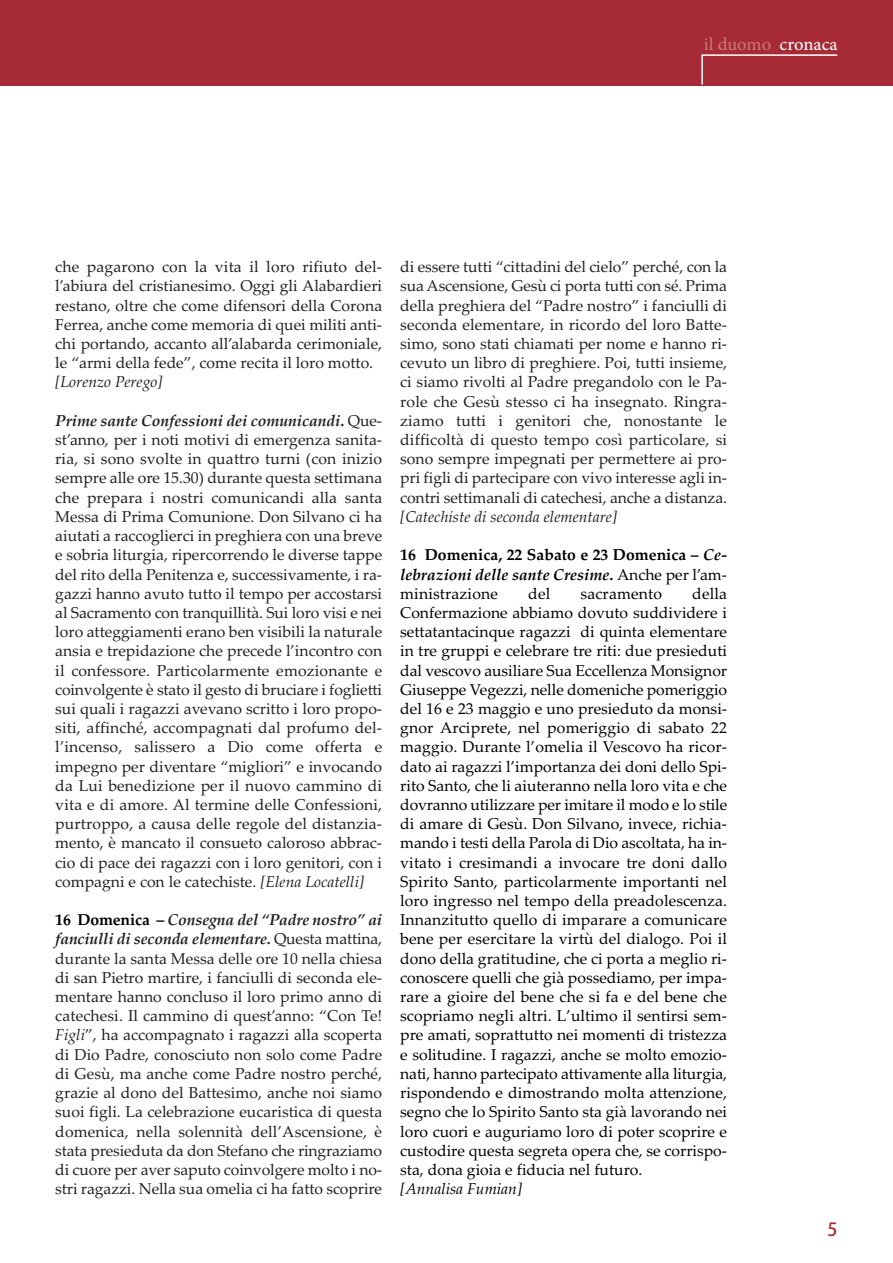
<style>
.page{position:relative;width:893px;height:1263px;background:#fff}
.page>*{position:absolute;margin:0;border:0;box-sizing:border-box;transform-origin:0 0}
.t1{font:18px "Adobe Hebrew";letter-spacing:-.005em;color:#c97677}
.t2{font:18px "Adobe Heiti Std";color:#a72b36}
.t3{font:15.75px/19.2px "Palatino Linotype";letter-spacing:-.005em;color:#231f20;text-align:justify}
.t4{font:15.75px/19.2px "Palatino Linotype";color:#000;text-align:justify}
.t5{font:700 15.75px/19.2px "Palatino Linotype";color:#000;text-align:justify}
.t6{font:italic 15.75px "Palatino Linotype";color:#231f20}
.t7{font:italic 15.75px "Palatino Linotype";color:#000}
.s1{color:#fff}
.s2{font-weight:700;font-style:italic}
.s3{font-weight:700}
.s4{font-style:italic}
.s5{font-weight:700;color:#000}
.s6{font-weight:400}
</style>
<div class="page">
<div style="left:0;top:0;width:893px;height:85px;background:#a72b36"></div>
<svg style="left:701px;top:54px;width:138px;height:32px"></svg>
<p class="t1" style="left:704px;top:38px;width:135px">il duomo <span class="s1">cronaca</span></p>
<p class="t3" style="left:55px;top:257px;width:328px">che pagarono con la vita il loro rifiuto del&shy;l’abiura del cristianesimo. Oggi gli Alabardieri restano, oltre che come difensori della Corona Ferrea, anche come memoria di quei militi anti&shy;chi portando, accanto all’alabarda cerimoniale, le “armi della fede”, come recita il loro motto.</p>
<p class="t6" style="left:55px;top:373px;width:109px">[Lorenzo Perego]</p>
<p class="t3" style="left:55px;top:411px;width:328px"><span class="s2">Prime sante Confessioni dei comunicandi</span><span class="s3">.</span> Que&shy;st’anno, per i noti motivi di emergenza sanita&shy;ria, si sono svolte in quattro turni (con inizio sempre alle ore 15.30) durante questa settimana che prepara i nostri comunicandi alla santa Messa di Prima Comunione. Don Silvano ci ha aiutati a raccoglierci in preghiera con una breve e sobria liturgia, ripercorrendo le diverse tappe del rito della Penitenza e, successivamente, i ra&shy;gazzi hanno avuto tutto il tempo per accostarsi al Sacramento con tranquillità. Sui loro visi e nei loro atteggiamenti erano ben visibili la naturale ansia e trepidazione che precede l’incontro con il confessore. Particolarmente emozionante e coinvolgente è stato il gesto di bruciare i foglietti sui quali i ragazzi avevano scritto i loro propo&shy;siti, affinché, accompagnati dal profumo del&shy;l’incenso, salissero a Dio come offerta e impegno per diventare “migliori” e invocando da Lui benedizione per il nuovo cammino di vita e di amore. Al termine delle Confessioni, purtroppo, a causa delle regole del distanzia&shy;mento, è mancato il consueto caloroso abbrac&shy;cio di pace dei ragazzi con i loro genitori, con i compagni e con le catechiste. <span class="s4">[Elena Locatelli]</span></p>
<p class="t3" style="left:55px;top:910px;width:328px"><span class="s5">16 Domenica –</span> <span class="s2">Consegna del “Padre nostro” ai fanciulli di seconda elementare</span><span class="s3">.</span> Questa mattina, durante la santa Messa delle ore 10 nella chiesa di san Pietro martire, i fanciulli di seconda ele&shy;mentare hanno concluso il loro primo anno di catechesi. Il cammino di quest’anno: “Con Te!<br><span class="s4">Figli</span>”, ha accompagnato i ragazzi alla scoperta di Dio Padre, conosciuto non solo come Padre di Gesù, ma anche come Padre nostro perché, grazie al dono del Battesimo, anche noi siamo suoi figli. La celebrazione eucaristica di questa domenica, nella solennità dell’Ascensione, è stata presieduta da don Stefano che ringraziamo di cuore per aver saputo coinvolgere molto i no&shy;stri ragazzi. Nella sua omelia ci ha fatto scoprire</p>
<p class="t3" style="left:400px;top:257px;width:328px">di essere tutti “cittadini del cielo” perché, con la sua Ascensione, Gesù ci porta tutti con sé. Prima della preghiera del “Padre nostro” i fanciulli di seconda elementare, in ricordo del loro Batte&shy;simo, sono stati chiamati per nome e hanno ri&shy;cevuto un libro di preghiere. Poi, tutti insieme, ci siamo rivolti al Padre pregandolo con le Pa&shy;role che Gesù stesso ci ha insegnato. Ringra&shy;ziamo tutti i genitori che, nonostante le difficoltà di questo tempo così particolare, si sono sempre impegnati per permettere ai pro&shy;pri figli di partecipare con vivo interesse agli in&shy;contri settimanali di catechesi, anche a distanza.</p>
<p class="t6" style="left:400px;top:507px;width:219px">[Catechiste di seconda elementare]</p>
<p class="t5" style="left:400px;top:545px;width:328px">16 Domenica, 22 Sabato e 23 Domenica – <span class="s4">Ce&shy;lebrazioni delle sante Cresime</span>. <span class="s6">Anche per l’am&shy;ministrazione</span></p>
<p class="t4" style="left:400px;top:584px;width:329px;text-indent:292px">della Confermazione abbiamo dovuto suddividere i settatantacinque ragazzi di quinta elementare in tre gruppi e celebrare tre riti: due presieduti dal vescovo ausiliare Sua Eccellenza Monsignor Giuseppe Vegezzi, nelle domeniche pomeriggio del 16 e 23 maggio e uno presieduto da monsi&shy;gnor Arciprete, nel pomeriggio di sabato 22 maggio. Durante l’omelia il Vescovo ha ricor&shy;dato ai ragazzi l’importanza dei doni dello Spi&shy;rito Santo, che li aiuteranno nella loro vita e che dovranno utilizzare per imitare il modo e lo stile di amare di Gesù. Don Silvano, invece, richia&shy;mando i testi della Parola di Dio ascoltata, ha in&shy;vitato i cresimandi a invocare tre doni dallo Spirito Santo, particolarmente importanti nel loro ingresso nel tempo della preadolescenza.<br>Innanzitutto quello di imparare a comunicare bene per esercitare la virtù del dialogo. Poi il dono della gratitudine, che ci porta a meglio ri&shy;conoscere quelli che già possediamo, per impa&shy;rare a gioire del bene che si fa e del bene che scopriamo negli altri. L’ultimo il sentirsi sem&shy;pre amati, soprattutto nei momenti di tristezza e solitudine. I ragazzi, anche se molto emozio&shy;nati, hanno partecipato attivamente alla liturgia, rispondendo e dimostrando molta attenzione, segno che lo Spirito Santo sta già lavorando nei loro cuori e auguriamo loro di poter scoprire e custodire questa segreta opera che, se corrispo&shy;sta, dona gioia e fiducia nel futuro.</p>
<p class="t7" style="left:400px;top:1179px;width:124px">[Annalisa Fumian]</p>
<p class="t4" style="left:528px;top:584px;width:24px">del</p>
<p class="t4" style="left:581px;top:584px;width:83px">sacramento</p>
<p class="t2" style="left:828px;top:1219px;width:12px">5</p>
</div>
